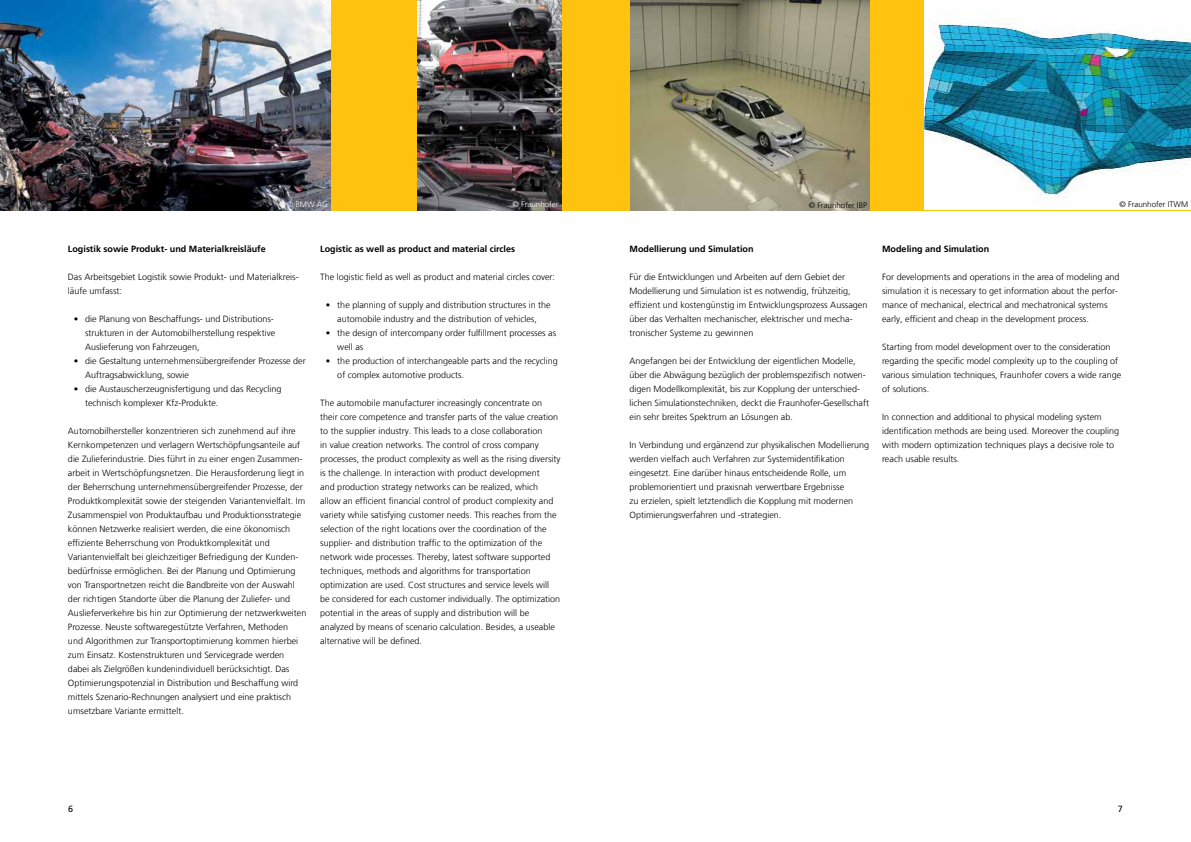
<style>
.page{position:relative;width:1191px;height:842px;background:#fff}
.page>*{position:absolute;margin:0;border:0;box-sizing:border-box;transform-origin:0 0}
.t1{font:300 9px/14px "Frutiger LT Com";color:#000}
.t2{font:700 9px "Frutiger LT Com";color:#000}
.t3{font:9px "Frutiger LT Com";color:#000}
.t4{font:300 8px "Frutiger LT Com";color:#000}
.t5{font:300 8px "Frutiger LT Com";color:#fff}
</style>
<div class="page">
<div style="left:0;top:0;width:1191px;height:210px;background:#ffc20e"></div>
<img style="left:418px;top:0;width:143px;height:210px">
<img style="left:924px;top:0;width:267px;height:210px">
<img style="left:630px;top:0;width:240px;height:210px">
<img style="left:0;top:0;width:331px;height:210px">
<p class="t5" style="left:287px;top:200px;width:43px">© BMW AG</p>
<p class="t5" style="left:512px;top:200px;width:47px">© Fraunhofer</p>
<p class="t4" style="left:808px;top:200px;width:60px">© Fraunhofer IBP</p>
<p class="t4" style="left:1119px;top:200px;width:70px">© Fraunhofer ITWM</p>
<p class="t2" style="left:68px;top:244px;width:199px">Logistik sowie Produkt- und Materialkreisläufe</p>
<p class="t1" style="left:68px;top:270px;width:232px">Das Arbeitsgebiet Logistik sowie Produkt- und Materialkreis&shy;läufe umfasst:</p>
<p class="t1" style="left:85px;top:312px;width:192px;text-indent:-11px">• die Planung von Beschaffungs- und Distributions&shy;strukturen in der Automobilherstellung respektive<br>Auslieferung von Fahrzeugen,</p>
<p class="t1" style="left:85px;top:354px;width:222px;text-indent:-11px">• die Gestaltung unternehmensübergreifender Prozesse der<br>Auftragsabwicklung, sowie</p>
<p class="t1" style="left:85px;top:382px;width:198px;text-indent:-11px">• die Austauscherzeugnisfertigung und das Recycling technisch komplexer Kfz-Produkte.</p>
<p class="t1" style="left:68px;top:424px;width:240px">Automobilhersteller konzentrieren sich zunehmend auf ihre Kernkompetenzen und verlagern Wertschöpfungsanteile auf die Zulieferindustrie. Dies führt in zu einer engen Zusammen&shy;arbeit in Wertschöpfungsnetzen. Die Herausforderung liegt in der Beherrschung unternehmensübergreifender Prozesse, der Produktkomplexität sowie der steigenden Variantenvielfalt. Im Zusammenspiel von Produktaufbau und Produktionsstrategie können Netzwerke realisiert werden, die eine ökonomisch effiziente Beherrschung von Produktkomplexität und Variantenvielfalt bei gleichzeitiger Befriedigung der Kunden&shy;bedürfnisse ermöglichen. Bei der Planung und Optimierung von Transportnetzen reicht die Bandbreite von der Auswahl der richtigen Standorte über die Planung der Zuliefer- und Auslieferverkehre bis hin zur Optimierung der netzwerkweiten Prozesse. Neuste softwaregestützte Verfahren, Methoden<br>und Algorithmen zur Transportoptimierung kommen hierbei zum Einsatz. Kostenstrukturen und Servicegrade werden dabei als Zielgrößen kundenindividuell berücksichtigt. Das Optimierungspotenzial in Distribution und Beschaffung wird mittels Szenario-Rechnungen analysiert und eine praktisch umsetzbare Variante ermittelt.</p>
<p class="t2" style="left:320px;top:244px;width:196px">Logistic as well as product and material circles</p>
<p class="t1" style="left:320px;top:270px;width:236px">The logistic field as well as product and material circles cover:</p>
<p class="t1" style="left:326px;top:298px;width:226px;text-align:center">• the planning of supply and distribution structures in the automobile industry and the distribution of vehicles,</p>
<p class="t1" style="left:337px;top:326px;width:220px;text-indent:-11px">• the design of intercompany order fulfillment processes as well as</p>
<p class="t1" style="left:337px;top:354px;width:222px;text-indent:-11px">• the production of interchangeable parts and the recycling of complex automotive products.</p>
<p class="t1" style="left:320px;top:396px;width:242px">The automobile manufacturer increasingly concentrate on their core competence and transfer parts of the value creation to the supplier industry. This leads to a close collaboration<br>in value creation networks. The control of cross company processes, the product complexity as well as the rising diversity is the challenge. In interaction with product development<br>and production strategy networks can be realized, which allow an efficient financial control of product complexity and variety while satisfying customer needs. This reaches from the selection of the right locations over the coordination of the supplier- and distribution traffic to the optimization of the network wide processes. Thereby, latest software supported techniques, methods and algorithms for transportation optimization are used. Cost structures and service levels will be considered for each customer individually. The optimization potential in the areas of supply and distribution will be analyzed by means of scenario calculation. Besides, a useable alternative will be defined.</p>
<p class="t2" style="left:629px;top:244px;width:126px">Modellierung und Simulation</p>
<p class="t1" style="left:629px;top:270px;width:239px">Für die Entwicklungen und Arbeiten auf dem Gebiet der Modellierung und Simulation ist es notwendig, frühzeitig, effizient und kostengünstig im Entwicklungsprozess Aussagen über das Verhalten mechanischer, elektrischer und mecha&shy;tronischer Systeme zu gewinnen</p>
<p class="t1" style="left:629px;top:354px;width:241px">Angefangen bei der Entwicklung der eigentlichen Modelle, über die Abwägung bezüglich der problemspezifisch notwen&shy;digen Modellkomplexität, bis zur Kopplung der unterschied&shy;lichen Simulationstechniken, deckt die Fraunhofer-Gesellschaft ein sehr breites Spektrum an Lösungen ab.</p>
<p class="t1" style="left:629px;top:438px;width:241px">In Verbindung und ergänzend zur physikalischen Modellierung werden vielfach auch Verfahren zur Systemidentifikation eingesetzt. Eine darüber hinaus entscheidende Rolle, um problemorientiert und praxisnah verwertbare Ergebnisse<br>zu erzielen, spielt letztendlich die Kopplung mit modernen Optimierungsverfahren und -strategien.</p>
<p class="t2" style="left:882px;top:244px;width:109px">Modeling and Simulation</p>
<p class="t1" style="left:882px;top:270px;width:239px">For developments and operations in the area of modeling and simulation it is necessary to get information about the perfor&shy;mance of mechanical, electrical and mechatronical systems early, efficient and cheap in the development process.</p>
<p class="t1" style="left:882px;top:340px;width:241px">Starting from model development over to the consideration regarding the specific model complexity up to the coupling of various simulation techniques, Fraunhofer covers a wide range of solutions.</p>
<p class="t1" style="left:882px;top:410px;width:239px">In connection and additional to physical modeling system identification methods are being used. Moreover the coupling with modern optimization techniques plays a decisive role to reach usable results.</p>
<p class="t3" style="left:68px;top:804px;width:7px">6</p>
<p class="t3" style="left:1118px;top:804px;width:7px">7</p>
</div>
